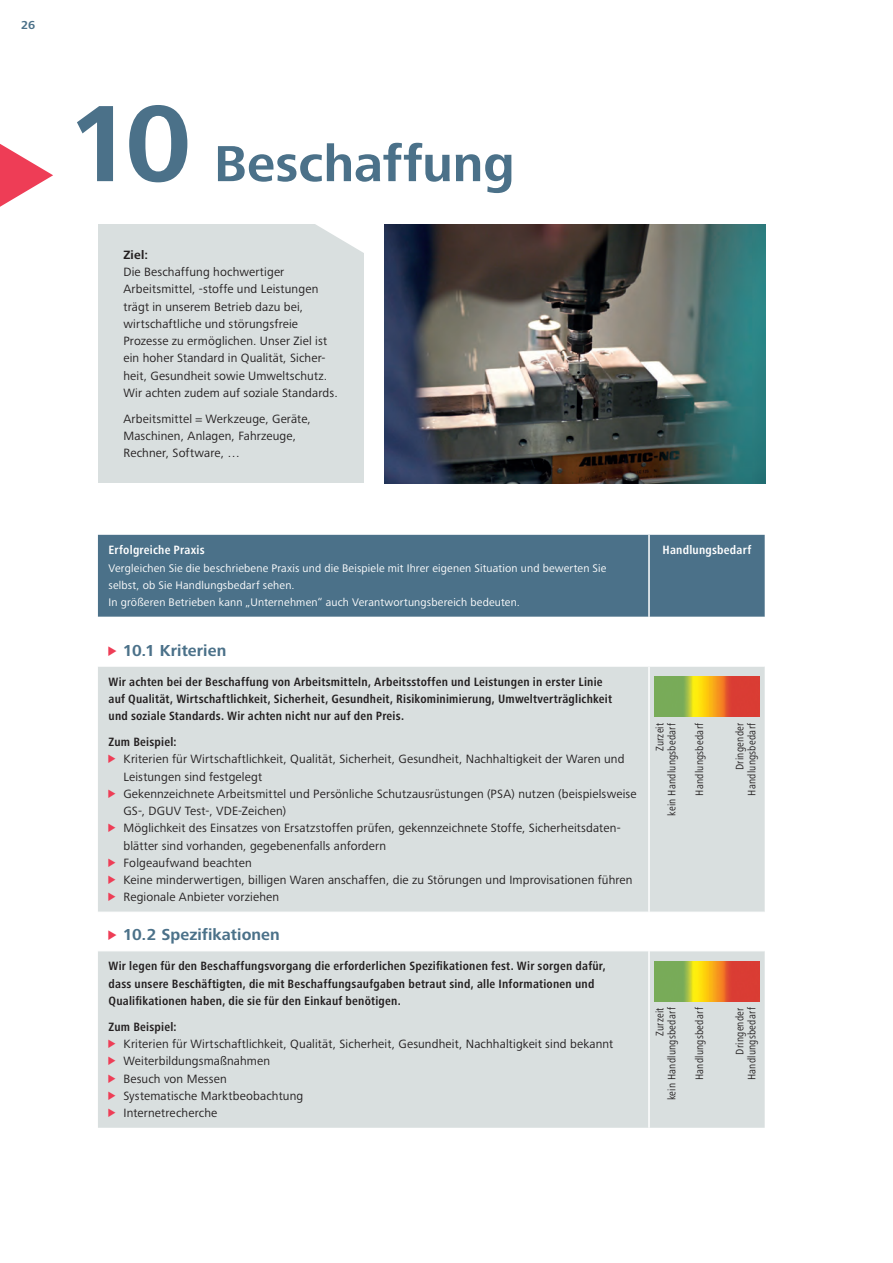
<style>
.page{position:relative;width:893px;height:1263px;background:#fff}
.page>*{position:absolute;margin:0;border:0;box-sizing:border-box;transform-origin:0 0}
.t1{font:700 112.5px "Frutiger Next Pro";color:#4b7189}
.Kapitel_Head___35_pt{font:700 52.5px "Frutiger Next Pro";color:#4b7189}
.Head_Text___11_pt{font:700 16.5px "Frutiger Next Pro";letter-spacing:.005em;color:#4b7189}
.Zielbox_Copy{font:12.45px/17.2px "Frutiger Next Pro";letter-spacing:.01em;color:#231f20}
.Bold_Condensed_Flatt{font:700 condensed 12.45px/17.2px "Frutiger Next Pro";letter-spacing:.015em;color:#231f20}
.Copy__Bold_Condensed{font:700 condensed 12.45px "Frutiger Next Pro";letter-spacing:.02em;color:#fff}
.Copy__Bold_Condensed-2{font:700 condensed 12.45px "Frutiger Next Pro";letter-spacing:.02em;color:#231f20}
.Zielbox_Copy-2{font:700 12.45px "Frutiger Next Pro";color:#231f20}
.t2{font:700 12px "Frutiger Next Pro";color:#4b7189}
.Copy_1{font:11.4px/17.2px "Frutiger Next Pro";letter-spacing:.015em;color:#fff}
.t3{font:condensed 11.25px/12px "Frutiger Next Pro";letter-spacing:.02em;color:#231f20;text-align:right}
.s1{font-family:"INQA Triangel";font-weight:400;font-size:12px;color:#ee3d56}
.s2{font-family:"INQA Triangel";font-size:10.5px;color:#ee3d56}
</style>
<div class="page">
<div style="left:98px;top:535px;width:667px;height:82px;background:#4b7189"></div>
<svg style="left:98px;top:667px;width:667px;height:461px;background:#dce1e1"></svg>
<hr style="left:98px;top:912px;width:550px;height:1px;background:#fff">
<hr style="left:650px;top:912px;width:115px;height:1px;background:#fff">
<hr style="left:98px;top:950px;width:550px;height:1px;background:#fff">
<hr style="left:650px;top:950px;width:115px;height:1px;background:#fff">
<hr style="left:648px;top:535px;width:2px;height:82px;background:#fff">
<hr style="left:648px;top:666px;width:2px;height:246px;background:#fff">
<hr style="left:648px;top:912px;width:2px;height:39px;background:#fff">
<hr style="left:648px;top:951px;width:2px;height:177px;background:#fff">
<img style="left:654px;top:677px;width:105px;height:40px">
<img style="left:654px;top:961px;width:105px;height:40px">
<div style="left:98px;top:224px;width:266px;height:259px;background:#d9dfdf"></div>
<svg style="left:0;top:144px;width:53px;height:63px"></svg>
<img style="left:385px;top:224px;width:380px;height:259px">
<svg style="left:315px;top:224px;width:49px;height:29px"></svg>
<p class="t2" style="left:21px;top:18px;width:16px">26</p>
<p class="t1" style="left:67px;top:79px;width:126px">10</p>
<p class="Kapitel_Head___35_pt" style="left:214px;top:134px;width:302px">Beschaffung</p>
<p class="Zielbox_Copy-2" style="left:123px;top:247px;width:26px">Ziel:</p>
<p class="Zielbox_Copy" style="left:123px;top:263px;width:216px">Die Beschaffung hochwertiger Arbeitsmittel, -stoffe und Leistungen trägt in unserem Betrieb dazu bei, wirtschaftliche und störungsfreie Prozesse zu ermöglichen. Unser Ziel ist ein hoher Standard in Qualität, Sicher&shy;heit, Gesundheit sowie Umweltschutz.<br>Wir achten zudem auf soziale Standards.</p>
<p class="Zielbox_Copy" style="left:123px;top:410px;width:189px">Arbeitsmittel = Werkzeuge, Geräte,<br>Maschinen, Anlagen, Fahrzeuge,<br>Rechner, Software, …</p>
<p class="Copy__Bold_Condensed" style="left:109px;top:543px;width:98px">Erfolgreiche Praxis</p>
<p class="Copy_1" style="left:109px;top:559px;width:499px">Vergleichen Sie die beschriebene Praxis und die Beispiele mit Ihrer eigenen Situation und bewerten Sie selbst, ob Sie Handlungsbedarf sehen.</p>
<p class="Copy_1" style="left:109px;top:594px;width:413px">In größeren Betrieben kann „Unternehmen“ auch Verantwortungsbereich bedeuten.</p>
<p class="Head_Text___11_pt" style="left:109px;top:641px;width:119px"><span class="s1">&gt;</span> 10.1 Kriterien</p>
<p class="Bold_Condensed_Flatt" style="left:109px;top:673px;width:505px">Wir achten bei der Beschaffung von Arbeitsmitteln, Arbeitsstoffen und Leistungen in erster Linie auf Qualität, Wirtschaftlichkeit, Sicherheit, Gesundheit, Risikominimierung, Umweltverträglichkeit und soziale Standards. Wir achten nicht nur auf den Preis.</p>
<p class="Copy__Bold_Condensed-2" style="left:109px;top:735px;width:70px">Zum Beispiel:</p>
<p class="Zielbox_Copy" style="left:123px;top:751px;width:503px;text-indent:-15px"><span class="s2">&gt;</span> Kriterien für Wirtschaftlichkeit, Qualität, Sicherheit, Gesundheit, Nachhaltigkeit der Waren und<br>Leistungen sind festgelegt</p>
<p class="Zielbox_Copy" style="left:123px;top:785px;width:515px;text-indent:-15px"><span class="s2">&gt;</span> Gekennzeichnete Arbeitsmittel und Persönliche Schutzausrüstungen (PSA) nutzen (beispielsweise<br>GS-, DGUV Test-, VDE-Zeichen)</p>
<p class="Zielbox_Copy" style="left:123px;top:820px;width:499px;text-indent:-15px"><span class="s2">&gt;</span> Möglichkeit des Einsatzes von Ersatzstoffen prüfen, gekennzeichnete Stoffe, Sicherheitsdaten&shy;blätter sind vorhanden, gegebenenfalls anfordern</p>
<p class="Zielbox_Copy" style="left:109px;top:854px;width:145px"><span class="s2">&gt;</span> Folgeaufwand beachten</p>
<p class="Zielbox_Copy" style="left:109px;top:871px;width:526px"><span class="s2">&gt;</span> Keine minderwertigen, billigen Waren anschaffen, die zu Störungen und Improvisationen führen</p>
<p class="Zielbox_Copy" style="left:109px;top:889px;width:172px"><span class="s2">&gt;</span> Regionale Anbieter vorziehen</p>
<p class="Head_Text___11_pt" style="left:109px;top:925px;width:173px"><span class="s1">&gt;</span> 10.2 Spezifikationen</p>
<p class="Bold_Condensed_Flatt" style="left:109px;top:958px;width:499px">Wir legen für den Beschaffungsvorgang die erforderlichen Spezifikationen fest. Wir sorgen dafür, dass unsere Beschäftigten, die mit Beschaffungsaufgaben betraut sind, alle Informationen und<br>Qualifikationen haben, die sie für den Einkauf benötigen.</p>
<p class="Copy__Bold_Condensed-2" style="left:109px;top:1019px;width:70px">Zum Beispiel:</p>
<p class="Zielbox_Copy" style="left:109px;top:1035px;width:506px"><span class="s2">&gt;</span> Kriterien für Wirtschaftlichkeit, Qualität, Sicherheit, Gesundheit, Nachhaltigkeit sind bekannt</p>
<p class="Zielbox_Copy" style="left:109px;top:1052px;width:163px"><span class="s2">&gt;</span> Weiterbildungsmaßnahmen</p>
<p class="Zielbox_Copy" style="left:109px;top:1070px;width:120px"><span class="s2">&gt;</span> Besuch von Messen</p>
<p class="Zielbox_Copy" style="left:109px;top:1087px;width:196px"><span class="s2">&gt;</span> Systematische Marktbeobachtung</p>
<p class="Zielbox_Copy" style="left:109px;top:1104px;width:110px"><span class="s2">&gt;</span> Internetrecherche</p>
<p class="Copy__Bold_Condensed" style="left:662px;top:543px;width:90px">Handlungsbedarf</p>
<p class="t3" style="left:654px;top:816px;width:94px;rotate:-90deg">Zurzeit<br>kein Handlungsbedarf</p>
<p class="t3" style="left:693px;top:796px;width:74px;rotate:-90deg">Handlungsbedarf</p>
<p class="t3" style="left:734px;top:796px;width:74px;rotate:-90deg">Dringender<br>Handlungsbedarf</p>
<p class="t3" style="left:654px;top:1100px;width:94px;rotate:-90deg">Zurzeit<br>kein Handlungsbedarf</p>
<p class="t3" style="left:693px;top:1080px;width:74px;rotate:-90deg">Handlungsbedarf</p>
<p class="t3" style="left:734px;top:1080px;width:74px;rotate:-90deg">Dringender<br>Handlungsbedarf</p>
</div>
